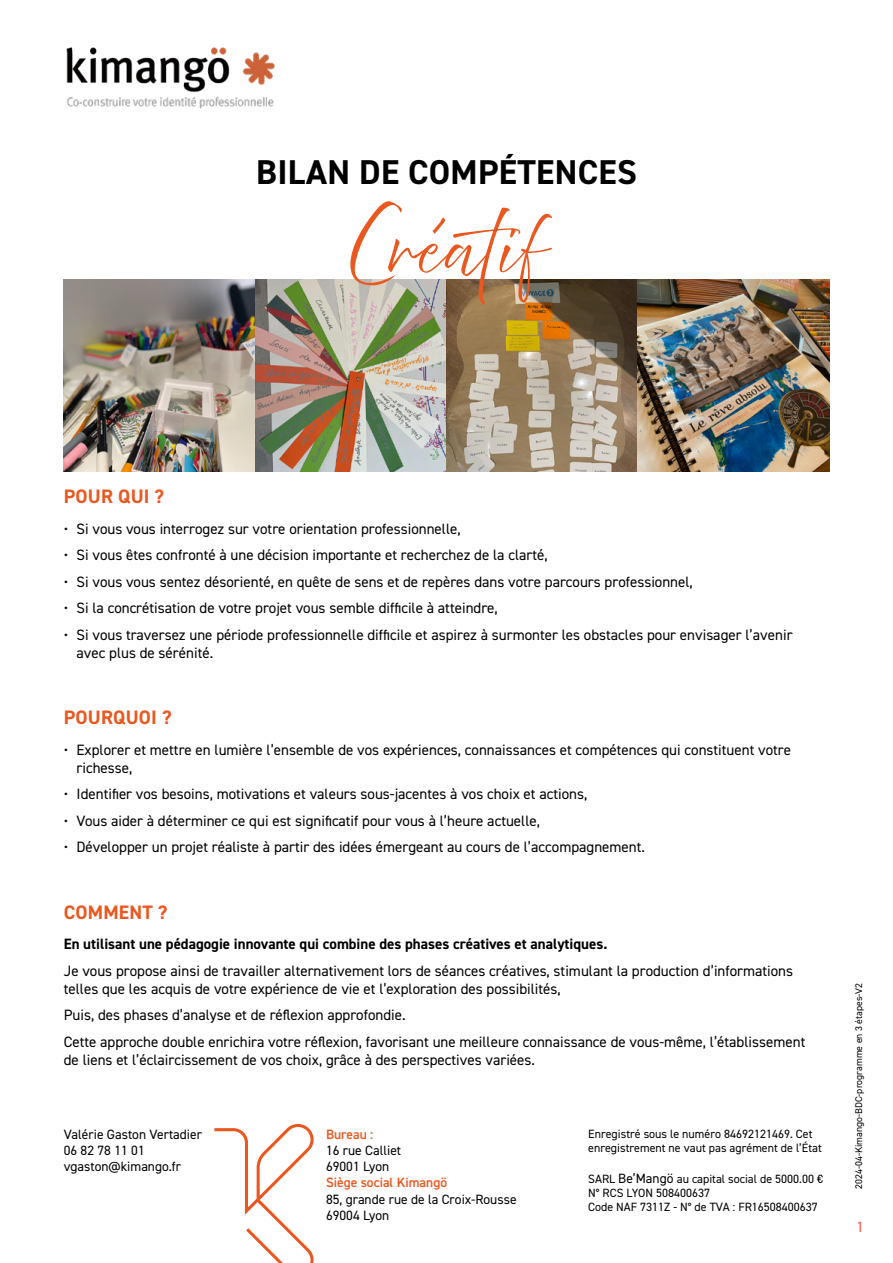
<style>
.page{position:relative;width:893px;height:1263px;background:#fff}
.page>*{position:absolute;margin:0;border:0;box-sizing:border-box;transform-origin:0 0}
.t1{font:60px "Abovethe Beyond Script";color:#ea5820}
.t2{font:700 34.5px "DIN2014";letter-spacing:.01em;color:#000}
.t3{font:700 19.5px "DIN2014";letter-spacing:.01em;color:#ea5820}
.t4{font:15px/18px "DIN2014";color:#000}
.t5{font:700 15px "DIN2014";color:#000}
.t6{font:15px "DIN2014";color:#ec6050}
.t7{font:13.5px/16.2px "DIN2014";color:#000}
.t8{font:600 13.5px "DIN2014";color:#ea5820}
.t9{font:12px/14.4px "DIN2014";color:#000}
.t10{font:9.75px "DIN2014";color:#000}
.s1{font-size:13.5px}
</style>
<div class="page">
<img style="left:64px;top:280px;width:765px;height:191px">
<svg style="left:214px;top:1124px;width:100px;height:139px"></svg>
<img style="left:66px;top:47px;width:209px;height:62px">
<h2 class="t2" style="left:256px;top:149px;width:382px">BILAN DE COMPÉTENCES</h2>
<h1 class="t1" style="left:352px;top:212px;width:200px">Créatif</h1>
<h3 class="t3" style="left:64px;top:483px;width:102px">POUR QUI ?</h3>
<p class="t4" style="left:64px;top:519px;width:398px">• Si vous vous interrogez sur votre orientation professionnelle,</p>
<p class="t4" style="left:64px;top:546px;width:485px">• Si vous êtes confronté à une décision importante et recherchez de la clarté,</p>
<p class="t4" style="left:64px;top:572px;width:631px">• Si vous vous sentez désorienté, en quête de sens et de repères dans votre parcours professionnel,</p>
<p class="t4" style="left:64px;top:599px;width:436px">• Si la concrétisation de votre projet vous semble difficile à atteindre,</p>
<p class="t4" style="left:77px;top:625px;width:717px;text-indent:-13px">• Si vous traversez une période professionnelle difficile et aspirez à surmonter les obstacles pour envisager l’avenir avec plus de sérénité.</p>
<h3 class="t3" style="left:64px;top:704px;width:109px">POURQUOI ?</h3>
<p class="t4" style="left:77px;top:740px;width:716px;text-indent:-13px">• Explorer et mettre en lumière l’ensemble de vos expériences, connaissances et compétences qui constituent votre richesse,</p>
<p class="t4" style="left:64px;top:785px;width:525px">• Identifier vos besoins, motivations et valeurs sous-jacentes à vos choix et actions,</p>
<p class="t4" style="left:64px;top:811px;width:478px">• Vous aider à déterminer ce qui est significatif pour vous à l’heure actuelle,</p>
<p class="t4" style="left:64px;top:838px;width:583px">• Développer un projet réaliste à partir des idées émergeant au cours de l’accompagnement.</p>
<h3 class="t3" style="left:64px;top:899px;width:105px">COMMENT ?</h3>
<p class="t5" style="left:64px;top:934px;width:545px">En utilisant une pédagogie innovante qui combine des phases créatives et analytiques.</p>
<p class="t4" style="left:64px;top:961px;width:731px">Je vous propose ainsi de travailler alternativement lors de séances créatives, stimulant la production d’informations telles que les acquis de votre expérience de vie et l’exploration des possibilités,</p>
<p class="t4" style="left:64px;top:1001px;width:743px;line-height:26.5px">Puis, des phases d’analyse et de réflexion approfondie.<br>Cette approche double enrichira votre réflexion, favorisant une meilleure connaissance de vous-même, l’établissement</p>
<p class="t4" style="left:64px;top:1050px;width:473px">de liens et l’éclaircissement de vos choix, grâce à des perspectives variées.</p>
<p class="t7" style="left:64px;top:1126px;width:140px">Valérie Gaston Vertadier<br>06 82 78 11 01 vgaston@kimango.fr</p>
<p class="t8" style="left:326px;top:1125px;width:49px">Bureau :</p>
<p class="t7" style="left:326px;top:1142px;width:77px">16 rue Calliet<br>69001 Lyon</p>
<p class="t8" style="left:326px;top:1174px;width:123px">Siège social Kimangö</p>
<p class="t7" style="left:326px;top:1190px;width:192px">85, grande rue de la Croix-Rousse<br>69004 Lyon</p>
<p class="t9" style="left:588px;top:1126px;width:235px">Enregistré sous le numéro 84692121469. Cet enregistrement ne vaut pas agrément de l’État</p>
<p class="t9" style="left:588px;top:1171px;width:236px">SARL <span class="s1">Be’Mangö</span> au capital social de 5000.00 €<br>N° RCS LYON 508400637<br>Code NAF 7311Z - N° de TVA : FR16508400637</p>
<p class="t10" style="left:853px;top:1189px;width:207px;rotate:-90deg">2024-04-Kimango-BDC-programme en 3 étapes-V2</p>
<p class="t6" style="left:856px;top:1218px;width:9px">1</p>
</div>
